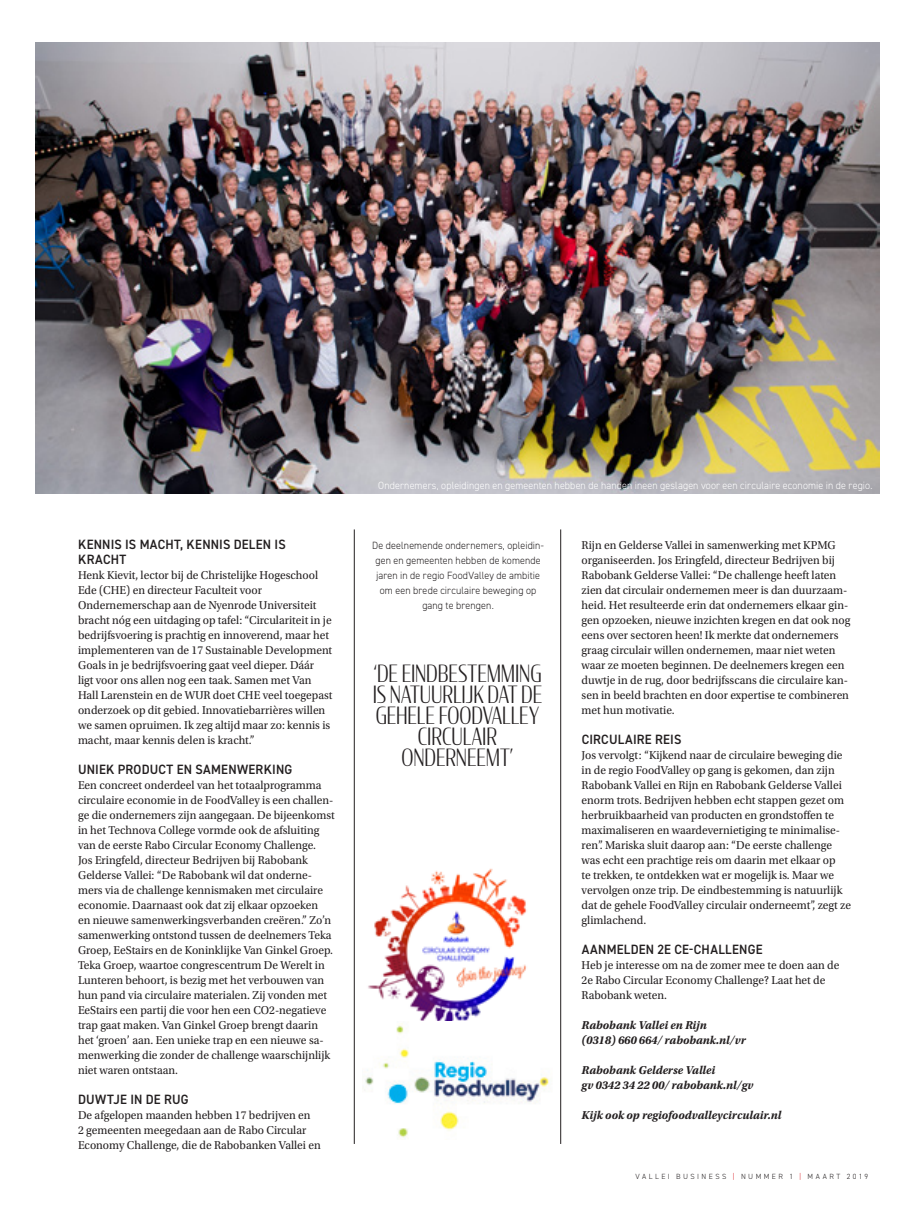
<style>
.page{position:relative;width:915px;height:1212px;background:#fff}
.page>*{position:absolute;margin:0;border:0;box-sizing:border-box;transform-origin:0 0}
.streamer_condor{font:300 23.55px/21px "Condor Cond";letter-spacing:-.005em;color:#231f20;text-align:center;scale:.95 1}
.tussenkop_dinn{font:600 13.5px/15px "DIN2014";letter-spacing:.02em;color:#231f20;scale:.95 1}
.platte_tekst{font:12px/15px "Utopia Std";color:#231f20;scale:.96 1}
.platte_tekst-2{font:italic 700 12px "Utopia Std";color:#231f20}
.fotbijschrift_dinn{font:300 10.5px/15px "DIN2014";letter-spacing:.015em;color:#231f20;text-align:center;scale:.95 1}
.fotbijschrift_dinn-2{font:300 10.5px "DIN2014";letter-spacing:.015em;color:#fff;scale:.95 1}
.t1{font:300 7.5px "DIN2014";letter-spacing:.325em;color:#231f20}
.s1{color:#d81c23}
</style>
<div class="page">
<img style="left:35px;top:43px;width:844px;height:450px">
<hr style="left:354px;top:529px;width:1px;height:615px;background:#231f20">
<hr style="left:560px;top:529px;width:1px;height:615px;background:#231f20">
<img style="left:368px;top:868px;width:159px;height:153px">
<img style="left:364px;top:1023px;width:185px;height:115px">
<p class="tussenkop_dinn" style="left:78px;top:537px;width:220px">KENNIS IS MACHT, KENNIS DELEN IS<br>KRACHT</p>
<p class="platte_tekst" style="left:78px;top:568px;width:266px">Henk Kievit, lector bij de Christelijke Hogeschool Ede (CHE) en directeur Faculteit voor Ondernemerschap aan de Nyenrode Universiteit bracht nóg een uitdaging op tafel: “Circulariteit in je bedrijfsvoering is prachtig en innoverend, maar het implementeren van de 17 Sustainable Development Goals in je bedrijfsvoering gaat veel dieper. Dáár ligt voor ons allen nog een taak. Samen met Van Hall Larenstein en de WUR doet CHE veel toegepast onderzoek op dit gebied. Innovatiebarrières willen we samen opruimen. Ik zeg altijd maar zo: kennis is macht, maar kennis delen is kracht.”</p>
<p class="tussenkop_dinn" style="left:78px;top:762px;width:227px">UNIEK PRODUCT EN SAMENWERKING</p>
<p class="platte_tekst" style="left:78px;top:778px;width:269px">Een concreet onderdeel van het totaalprogramma circulaire economie in de FoodValley is een challen&shy;ge die ondernemers zijn aangegaan. De bijeenkomst in het Technova College vormde ook de afsluiting van de eerste Rabo Circular Economy Challenge.<br>Jos Eringfeld, directeur Bedrijven bij Rabobank Gelderse Vallei: “De Rabobank wil dat onderne&shy;mers via de challenge kennismaken met circulaire economie. Daarnaast ook dat zij elkaar opzoeken<br>en nieuwe samenwerkingsverbanden creëren.” Zo’n samenwerking ontstond tussen de deelnemers Teka Groep, EeStairs en de Koninklijke Van Ginkel Groep.<br>Teka Groep, waartoe congrescentrum De Werelt in Lunteren behoort, is bezig met het verbouwen van hun pand via circulaire materialen. Zij vonden met EeStairs een partij die voor hen een CO2-negatieve trap gaat maken. Van Ginkel Groep brengt daarin het ‘groen’ aan. Een unieke trap en een nieuwe sa&shy;menwerking die zonder de challenge waarschijnlijk niet waren ontstaan.</p>
<p class="tussenkop_dinn" style="left:78px;top:1092px;width:118px">DUWTJE IN DE RUG</p>
<p class="platte_tekst" style="left:78px;top:1108px;width:254px">De afgelopen maanden hebben 17 bedrijven en<br>2 gemeenten meegedaan aan de Rabo Circular<br>Economy Challenge, die de Rabobanken Vallei en</p>
<p class="fotbijschrift_dinn-2" style="left:378px;top:479px;width:521px">Ondernemers, opleidingen en gemeenten hebben de handen ineen geslagen voor een circulaire economie in de regio.</p>
<p class="fotbijschrift_dinn" style="left:372px;top:538px;width:182px">De deelnemende ondernemers, opleidin&shy;gen en gemeenten hebben de komende jaren in de regio FoodValley de ambitie om een brede circulaire beweging op gang te brengen.</p>
<p class="streamer_condor" style="left:372px;top:663px;width:180px">‘DE EINDBESTEMMING<br>IS NATUURLIJK DAT DE<br>GEHELE FOODVALLEY<br>CIRCULAIR<br>ONDERNEEMT’</p>
<p class="platte_tekst" style="left:581px;top:538px;width:281px">Rijn en Gelderse Vallei in samenwerking met KPMG organiseerden. Jos Eringfeld, directeur Bedrijven bij Rabobank Gelderse Vallei: “De challenge heeft laten zien dat circulair ondernemen meer is dan duurzaam&shy;heid. Het resulteerde erin dat ondernemers elkaar gin&shy;gen opzoeken, nieuwe inzichten kregen en dat ook nog eens over sectoren heen! Ik merkte dat ondernemers graag circulair willen ondernemen, maar niet weten waar ze moeten beginnen. De deelnemers kregen een duwtje in de rug, door bedrijfsscans die circulaire kan&shy;sen in beeld brachten en door expertise te combineren met hun motivatie.</p>
<p class="tussenkop_dinn" style="left:581px;top:732px;width:106px">CIRCULAIRE REIS</p>
<p class="platte_tekst" style="left:581px;top:748px;width:282px">Jos vervolgt: “Kijkend naar de circulaire beweging die in de regio FoodValley op gang is gekomen, dan zijn Rabobank Vallei en Rijn en Rabobank Gelderse Vallei enorm trots. Bedrijven hebben echt stappen gezet om herbruikbaarheid van producten en grondstoffen te maximaliseren en waardevernietiging te minimalise&shy;ren”. Mariska sluit daarop aan: “De eerste challenge was echt een prachtige reis om daarin met elkaar op<br>te trekken, te ontdekken wat er mogelijk is. Maar we vervolgen onze trip. De eindbestemming is natuurlijk dat de gehele FoodValley circulair onderneemt”, zegt ze glimlachend.</p>
<p class="tussenkop_dinn" style="left:581px;top:942px;width:192px">AANMELDEN 2E CE-CHALLENGE</p>
<p class="platte_tekst" style="left:581px;top:958px;width:270px">Heb je interesse om na de zomer mee te doen aan de<br>2e Rabo Circular Economy Challenge? Laat het de<br>Rabobank weten.</p>
<p class="platte_tekst-2" style="left:581px;top:1018px;width:127px">Rabobank Vallei en Rijn</p>
<p class="platte_tekst-2" style="left:581px;top:1033px;width:165px">(0318) 660 664/ rabobank.nl/vr</p>
<p class="platte_tekst-2" style="left:581px;top:1063px;width:135px">Rabobank Gelderse Vallei</p>
<p class="platte_tekst-2" style="left:581px;top:1078px;width:173px">gv 0342 34 22 00/ rabobank.nl/gv</p>
<p class="platte_tekst-2" style="left:581px;top:1108px;width:201px">Kijk ook op regiofoodvalleycirculair.nl</p>
<p class="t1" style="left:635px;top:1172px;width:234px">VALLEI BUSINESS <span class="s1">|</span> NUMMER 1 <span class="s1">|</span> MAART 2019</p>
</div>
